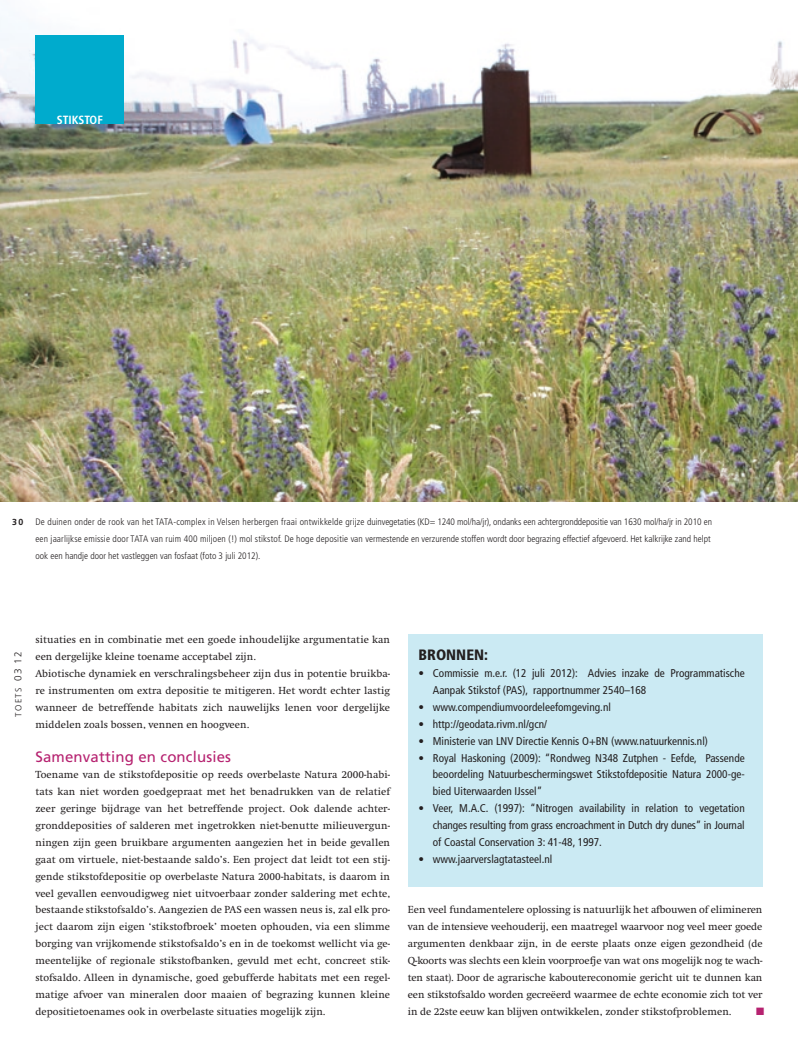
<style>
.page{position:relative;width:798px;height:1053px;background:#fff}
.page>*{position:absolute;margin:0;border:0;box-sizing:border-box;transform-origin:0 0}
._05_tussenkop{font:15px "Frutiger";letter-spacing:.01em;color:#b62270}
._12_kaderkop{font:900 condensed 15px "Frutiger";color:#231f20}
._00_rubriek{font:700 condensed 11.88px "Frutiger";color:#fff}
._13_kadertekst{font:condensed 11.25px/16.9px "Frutiger";color:#231f20;text-align:justify}
._06_broodtekst{font:10.62px/16.9px "Swift";letter-spacing:.005em;color:#231f20;text-align:justify}
._06_broodtekst-2{font:10.62px "Zapf Dingbats";color:#b62270}
._06_bijschrift{font:300 condensed 9.38px/16.9px "Frutiger";color:#231f20}
.t1{font:300 8.75px "Frutiger";letter-spacing:.14em;color:#231f20}
.t2{font:700 8.75px "Frutiger";color:#231f20}
.s1{font-size:10px}
</style>
<div class="page">
<img style="left:0;top:17px;width:797px;height:484px">
<div style="left:35px;top:35px;width:89px;height:89px;background:#00abcd"></div>
<div style="left:407px;top:634px;width:355px;height:252px;background:#cbeaf3"></div>
<p class="_00_rubriek" style="left:57px;top:113px;width:48px">STIKSTOF</p>
<p class="t2" style="left:12px;top:517px;width:12px">30</p>
<p class="_06_bijschrift" style="left:35px;top:513px;width:678px">De duinen onder de rook van het TATA-complex in Velsen herbergen fraai ontwikkelde grijze duinvegetaties (KD= 1240 mol/ha/jr), ondanks een achtergronddepositie van 1630 mol/ha/jr in 2010 en</p>
<p class="_06_bijschrift" style="left:35px;top:530px;width:676px">een jaarlijkse emissie door TATA van ruim 400 miljoen (!) mol stikstof. De hoge depositie van vermestende en verzurende stoffen wordt door begrazing effectief afgevoerd. Het kalkrijke zand helpt ook een handje door het vastleggen van fosfaat (foto 3 juli 2012).</p>
<p class="t1" style="left:13px;top:716px;width:67px;rotate:-90deg">TOETS <span class="s1">03 12</span></p>
<p class="_06_broodtekst" style="left:35px;top:631px;width:356px">situaties en in combinatie met een goede inhoudelijke argumentatie kan een dergelijke kleine toename acceptabel zijn.</p>
<p class="_06_broodtekst" style="left:35px;top:665px;width:356px">Abiotische dynamiek en verschralingsbeheer zijn dus in potentie bruikba&shy;re instrumenten om extra depositie te mitigeren. Het wordt echter lastig wanneer de betreffende habitats zich nauwelijks lenen voor dergelijke middelen zoals bossen, vennen en hoogveen.</p>
<p class="_05_tussenkop" style="left:35px;top:747px;width:197px">Samenvatting en conclusies</p>
<p class="_06_broodtekst" style="left:35px;top:766px;width:356px">Toename van de stikstofdepositie op reeds overbelaste Natura 2000-habi&shy;tats kan niet worden goedgepraat met het benadrukken van de relatief zeer geringe bijdrage van het betreffende project. Ook dalende achter&shy;gronddeposities of salderen met ingetrokken niet-benutte milieuvergun&shy;ningen zijn geen bruikbare argumenten aangezien het in beide gevallen gaat om virtuele, niet-bestaande saldo’s. Een project dat leidt tot een stij&shy;gende stikstofdepositie op overbelaste Natura 2000-habitats, is daarom in veel gevallen eenvoudigweg niet uitvoerbaar zonder saldering met echte, bestaande stikstofsaldo’s. Aangezien de PAS een wassen neus is, zal elk pro&shy;ject daarom zijn eigen ‘stikstofbroek’ moeten ophouden, via een slimme borging van vrijkomende stikstofsaldo’s en in de toekomst wellicht via ge&shy;meentelijke of regionale stikstofbanken, gevuld met echt, concreet stik&shy;stofsaldo. Alleen in dynamische, goed gebufferde habitats met een regel&shy;matige afvoer van mineralen door maaien of begrazing kunnen kleine depositietoenames ook in overbelaste situaties mogelijk zijn.</p>
<p class="_12_kaderkop" style="left:418px;top:646px;width:71px">BRONNEN:</p>
<p class="_13_kadertekst" style="left:432px;top:664px;width:313px;text-indent:-14px">• Commissie m.e.r. (12 juli 2012): Advies inzake de Programmatische<br>Aanpak Stikstof (PAS), rapportnummer 2540–168</p>
<p class="_13_kadertekst" style="left:418px;top:698px;width:194px">• www.compendiumvoordeleefomgeving.nl</p>
<p class="_13_kadertekst" style="left:418px;top:715px;width:130px">• http://geodata.rivm.nl/gcn/</p>
<p class="_13_kadertekst" style="left:418px;top:732px;width:291px">• Ministerie van LNV Directie Kennis O+BN (www.natuurkennis.nl)</p>
<p class="_13_kadertekst" style="left:432px;top:749px;width:313px;text-indent:-14px">• Royal Haskoning (2009): “Rondweg N348 Zutphen - Eefde, Passende beoordeling Natuurbeschermingswet Stikstofdepositie Natura 2000-ge&shy;bied Uiterwaarden IJssel”</p>
<p class="_13_kadertekst" style="left:432px;top:799px;width:313px;text-indent:-14px">• Veer, M.A.C. (1997): “Nitrogen availability in relation to vegetation changes resulting from grass encroachment in Dutch dry dunes” in Journal of Coastal Conservation 3: 41-48, 1997.</p>
<p class="_13_kadertekst" style="left:418px;top:850px;width:135px">• www.jaarverslagtatasteel.nl</p>
<p class="_06_broodtekst" style="left:407px;top:901px;width:356px">Een veel fundamentelere oplossing is natuurlijk het afbouwen of elimineren van de intensieve veehouderij, een maatregel waarvoor nog veel meer goede argumenten denkbaar zijn, in de eerste plaats onze eigen gezondheid (de Q-koorts was slechts een klein voorproefje van wat ons mogelijk nog te wach&shy;ten staat). Door de agrarische kaboutereconomie gericht uit te dunnen kan een stikstofsaldo worden gecreëerd waarmee de echte economie zich tot ver in de 22ste eeuw kan blijven ontwikkelen, zonder stikstofproblemen.</p>
<p class="_06_broodtekst-2" style="left:755px;top:1005px;width:10px">■</p>
</div>
